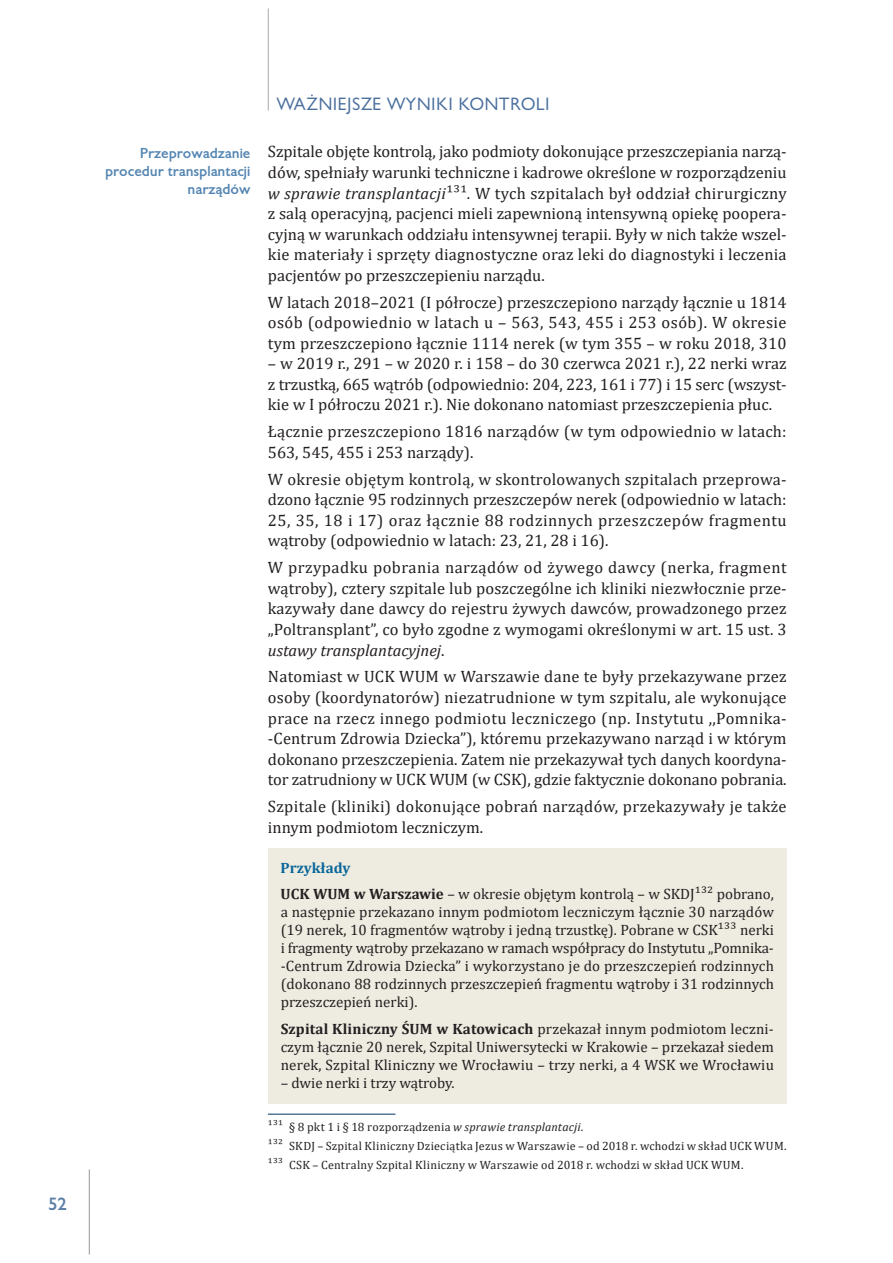
<style>
.page{position:relative;width:893px;height:1263px;background:#fff}
.page>*{position:absolute;margin:0;border:0;box-sizing:border-box;transform-origin:0 0}
.t1{font:16.5px/20.5px "Cambria";letter-spacing:.005em;color:#231f20;text-align:justify}
.t2{font:16.5px "Gilead TTEFN";letter-spacing:.05em;color:#4b709d}
.t3{font:700 16.5px "Gilead TTEFN";color:#5f80a8}
.t4{font:15px/18px "Cambria";color:#231f20;text-align:justify}
.t5{font:700 13.5px/18px "Gilead TTEFN";color:#5586b2;text-align:right}
.t6{font:12px/19.2px "Cambria";letter-spacing:.02em;color:#231f20}
.s1{font-style:italic}
.s2{font-weight:700;color:#086699}
.s3{font-weight:700}
</style>
<div class="page">
<hr style="left:268px;top:9px;width:1px;height:102px;background:#a8a9ad">
<hr style="left:89px;top:1169px;width:1px;height:85px;background:#939598">
<div style="left:269px;top:848px;width:518px;height:255px;background:#eeece1"></div>
<hr style="left:268px;top:1114px;width:127px;height:1px;background:#003667">
<p class="t3" style="left:48px;top:1193px;width:20px">52</p>
<p class="t5" style="left:105px;top:144px;width:147px">Przeprowadzanie procedur transplantacji narządów</p>
<p class="t2" style="left:276px;top:93px;width:275px">WAŻNIEJSZE WYNIKI KONTROLI</p>
<p class="t1" style="left:268px;top:141px;width:520px">Szpitale objęte kontrolą, jako podmioty dokonujące przeszczepiania narzą&shy;dów, spełniały warunki techniczne i kadrowe określone w rozporządzeniu <span class="s1">w sprawie transplantacji</span>131<span class="s1">.</span> W tych szpitalach był oddział chirurgiczny z salą operacyjną, pacjenci mieli zapewnioną intensywną opiekę poopera&shy;cyjną w warunkach oddziału intensywnej terapii. Były w nich także wszel&shy;kie materiały i sprzęty diagnostyczne oraz leki do diagnostyki i leczenia pacjentów po przeszczepieniu narządu.</p>
<p class="t1" style="left:268px;top:292px;width:520px">W latach 2018–2021 (I półrocze) przeszczepiono narządy łącznie u 1814 osób (odpowiednio w latach u – 563, 543, 455 i 253 osób). W okresie tym przeszczepiono łącznie 1114 nerek (w tym 355 – w roku 2018, 310</p>
<p class="t1" style="left:268px;top:353px;width:520px">– w 2019 r., 291 – w 2020 r. i 158 – do 30 czerwca 2021 r.), 22 nerki wraz z trzustką, 665 wątrób (odpowiednio: 204, 223, 161 i 77) i 15 serc (wszyst&shy;kie w I półroczu 2021 r.). Nie dokonano natomiast przeszczepienia płuc.</p>
<p class="t1" style="left:268px;top:421px;width:520px">Łącznie przeszczepiono 1816 narządów (w tym odpowiednio w latach:<br>563, 545, 455 i 253 narządy).</p>
<p class="t1" style="left:268px;top:469px;width:520px">W okresie objętym kontrolą, w skontrolowanych szpitalach przeprowa&shy;dzono łącznie 95 rodzinnych przeszczepów nerek (odpowiednio w latach:<br>25, 35, 18 i 17) oraz łącznie 88 rodzinnych przeszczepów fragmentu wątroby (odpowiednio w latach: 23, 21, 28 i 16).</p>
<p class="t1" style="left:268px;top:557px;width:520px">W przypadku pobrania narządów od żywego dawcy (nerka, fragment wątroby), cztery szpitale lub poszczególne ich kliniki niezwłocznie prze&shy;kazywały dane dawcy do rejestru żywych dawców, prowadzonego przez „Poltransplant”, co było zgodne z wymogami określonymi w art. 15 ust. 3 <span class="s1">ustawy transplantacyjnej</span>.</p>
<p class="t1" style="left:268px;top:666px;width:520px">Natomiast w UCK WUM w Warszawie dane te były przekazywane przez osoby (koordynatorów) niezatrudnione w tym szpitalu, ale wykonujące prace na rzecz innego podmiotu leczniczego (np. Instytutu ,,Pomnika--Centrum Zdrowia Dziecka”), któremu przekazywano narząd i w którym dokonano przeszczepienia. Zatem nie przekazywał tych danych koordyna&shy;tor zatrudniony w UCK WUM (w CSK), gdzie faktycznie dokonano pobrania.</p>
<p class="t1" style="left:268px;top:796px;width:520px;line-height:21px">Szpitale (kliniki) dokonujące pobrań narządów, przekazywały je także innym podmiotom leczniczym.</p>
<p class="t4" style="left:281px;top:854px;width:495px;line-height:26.5px"><span class="s2">Przykłady<br></span><span class="s3">UCK WUM w Warszawie</span> – w okresie objętym kontrolą – w SKDJ132 pobrano,</p>
<p class="t4" style="left:281px;top:903px;width:495px">a następnie przekazano innym podmiotom leczniczym łącznie 30 narządów (19 nerek, 10 fragmentów wątroby i jedną trzustkę). Pobrane w CSK133 nerki i fragmenty wątroby przekazano w ramach współpracy do Instytutu „Pomnika--Centrum Zdrowia Dziecka” i wykorzystano je do przeszczepień rodzinnych (dokonano 88 rodzinnych przeszczepień fragmentu wątroby i 31 rodzinnych przeszczepień nerki).</p>
<p class="t4" style="left:281px;top:1019px;width:495px"><span class="s3">Szpital Kliniczny ŚUM w Katowicach</span> przekazał innym podmiotom leczni&shy;czym łącznie 20 nerek, Szpital Uniwersytecki w Krakowie – przekazał siedem nerek, Szpital Kliniczny we Wrocławiu – trzy nerki, a 4 WSK we Wrocławiu</p>
<p class="t4" style="left:281px;top:1073px;width:175px">– dwie nerki i trzy wątroby.</p>
<p class="t6" style="left:268px;top:1117px;width:520px">131 § 8 pkt 1 i § 18 rozporządzenia <span class="s1">w sprawie transplantacji</span>.<br>132 SKDJ – Szpital Kliniczny Dzieciątka Jezus w Warszawie – od 2018 r. wchodzi w skład UCK WUM.<br>133 CSK – Centralny Szpital Kliniczny w Warszawie od 2018 r. wchodzi w skład UCK WUM.</p>
</div>
